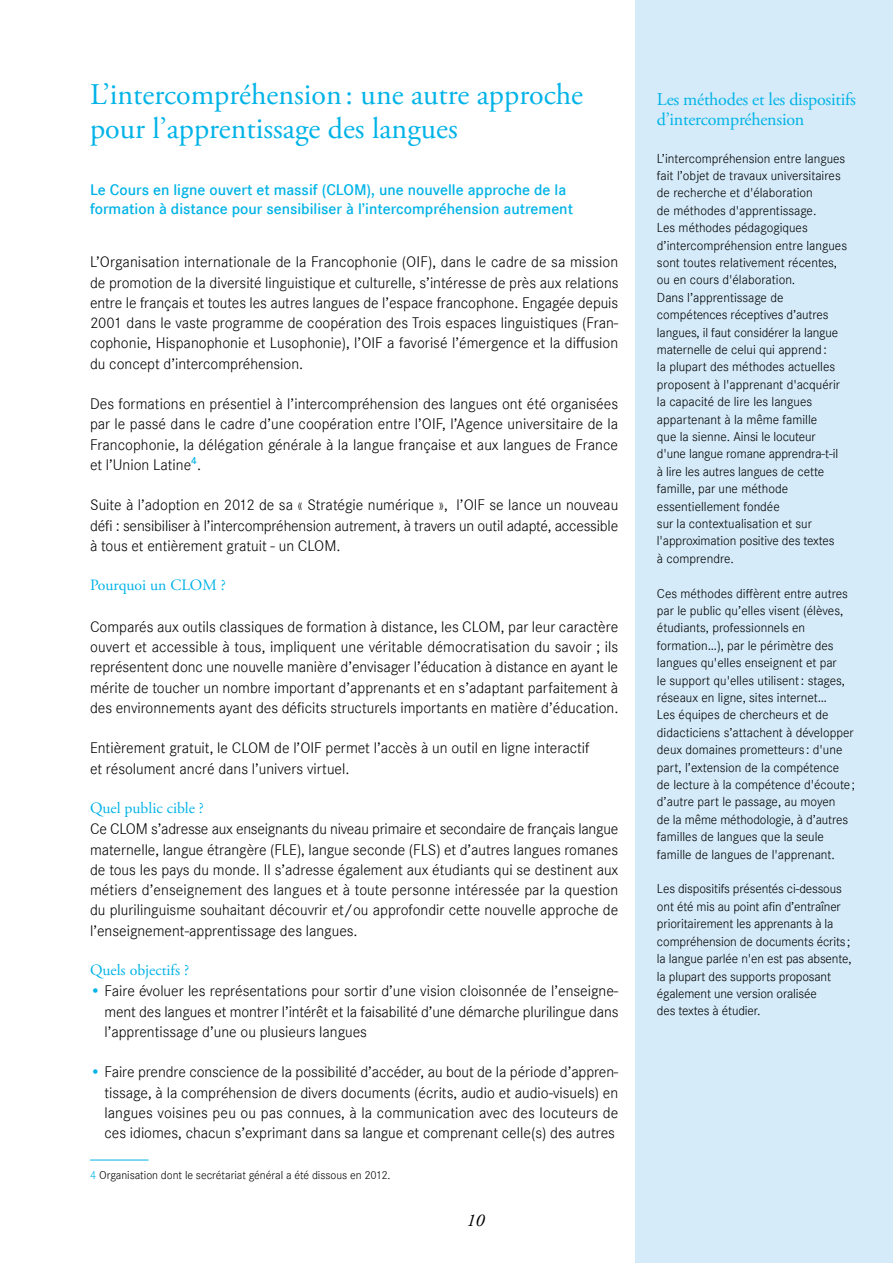
<style>
.page{position:relative;width:893px;height:1263px;background:#fff}
.page>*{position:absolute;margin:0;border:0;box-sizing:border-box;transform-origin:0 0}
.t1{font:30px/33px "Adobe Garamond Pro";color:#00b3e7}
.t2{font:18px/19.5px "Adobe Garamond Pro";letter-spacing:-.015em;color:#00b3e7}
.t3{font:italic 18px "Adobe Garamond Pro";color:#000}
.t4{font:15.9px/20.2px "Corporate S Ligh";color:#000;text-align:justify}
.t5{font:600 15.9px/19px "Corporate S";color:#00b3e7}
.t6{font:15.75px "Adobe Garamond Pro";color:#00b3e7}
.t7{font:13.5px/17.4px "Corporate S Ligh";color:#000}
.t8{font:12px "Corporate S Ligh";color:#000}
.s1{font-family:"Corporate S";font-weight:700;color:#00b3e7}
.s2{color:#00b3e7}
</style>
<div class="page">
<div style="left:636px;top:0;width:257px;height:1263px;background:#d5ebf9"></div>
<hr style="left:90px;top:1160px;width:59px;height:1px;background:#00b3e7">
<h1 class="t1" style="left:90px;top:80px;width:495px">L’intercompréhension: une autre approche pour l’apprentissage des langues</h1>
<p class="t5" style="left:90px;top:180px;width:484px">Le Cours en ligne ouvert et massif (CLOM), une nouvelle approche de la formation à distance pour sensibiliser à l’intercompréhension autrement</p>
<p class="t4" style="left:90px;top:252px;width:530px">L’Organisation internationale de la Francophonie (OIF), dans le cadre de sa mission de promotion de la diversité linguistique et culturelle, s’intéresse de près aux relations entre le français et toutes les autres langues de l’espace francophone. Engagée depuis 2001 dans le vaste programme de coopération des Trois espaces linguistiques (Fran&shy;cophonie, Hispanophonie et Lusophonie), l’OIF a favorisé l’émergence et la diffusion du concept d’intercompréhension.</p>
<p class="t4" style="left:90px;top:394px;width:530px">Des formations en présentiel à l’intercompréhension des langues ont été organisées par le passé dans le cadre d’une coopération entre l’OIF, l’Agence universitaire de la Francophonie, la délégation générale à la langue française et aux langues de France et l’Union Latine<sup>4</sup>.</p>
<p class="t4" style="left:90px;top:495px;width:530px">Suite à l’adoption en 2012 de sa « Stratégie numérique », l’OIF se lance un nouveau défi : sensibiliser à l’intercompréhension autrement, à travers un outil adapté, accessible à tous et entièrement gratuit - un CLOM.</p>
<p class="t6" style="left:90px;top:575px;width:137px">Pourquoi un CLOM ?</p>
<p class="t4" style="left:90px;top:617px;width:530px">Comparés aux outils classiques de formation à distance, les CLOM, par leur caractère ouvert et accessible à tous, impliquent une véritable démocratisation du savoir ; ils représentent donc une nouvelle manière d’envisager l’éducation à distance en ayant le mérite de toucher un nombre important d’apprenants et en s’adaptant parfaitement à des environnements ayant des déficits structurels importants en matière d’éducation.</p>
<p class="t4" style="left:90px;top:738px;width:501px">Entièrement gratuit, le CLOM de l’OIF permet l’accès à un outil en ligne interactif et résolument ancré dans l’univers virtuel.</p>
<p class="t6" style="left:90px;top:798px;width:115px">Quel public cible ?</p>
<p class="t4" style="left:90px;top:819px;width:530px">Ce CLOM s’adresse aux enseignants du niveau primaire et secondaire de français langue maternelle, langue étrangère (FLE), langue seconde (FLS) et d’autres langues romanes de tous les pays du monde. Il s’adresse également aux étudiants qui se destinent aux métiers d’enseignement des langues et à toute personne intéressée par la question du plurilinguisme souhaitant découvrir et/ou approfondir cette nouvelle approche de l’enseignement-apprentissage des langues.</p>
<p class="t6" style="left:90px;top:960px;width:101px">Quels objectifs ?</p>
<p class="t4" style="left:104px;top:981px;width:515px;text-indent:-14px"><span class="s1">•</span> Faire évoluer les représentations pour sortir d’une vision cloisonnée de l’enseigne&shy;ment des langues et montrer l’intérêt et la faisabilité d’une démarche plurilingue dans l’apprentissage d’une ou plusieurs langues</p>
<p class="t4" style="left:104px;top:1062px;width:515px;text-indent:-14px"><span class="s1">•</span> Faire prendre conscience de la possibilité d’accéder, au bout de la période d’appren&shy;tissage, à la compréhension de divers documents (écrits, audio et audio-visuels) en langues voisines peu ou pas connues, à la communication avec des locuteurs de ces idiomes, chacun s’exprimant dans sa langue et comprenant celle(s) des autres</p>
<p class="t8" style="left:90px;top:1168px;width:302px"><span class="s2">4</span> Organisation dont le secrétariat général a été dissous en 2012.</p>
<p class="t3" style="left:466px;top:1209px;width:19px">10</p>
<p class="t2" style="left:657px;top:91px;width:200px">Les méthodes et les dispositifs d’intercompréhension</p>
<p class="t7" style="left:657px;top:149px;width:192px">L’intercompréhension entre langues fait l’objet de travaux universitaires de recherche et d'élaboration<br>de méthodes d'apprentissage.<br>Les méthodes pédagogiques d’intercompréhension entre langues sont toutes relativement récentes, ou en cours d'élaboration.<br>Dans l’apprentissage de compétences réceptives d’autres langues, il faut considérer la langue maternelle de celui qui apprend :<br>la plupart des méthodes actuelles proposent à l'apprenant d'acquérir la capacité de lire les langues appartenant à la même famille<br>que la sienne. Ainsi le locuteur d'une langue romane apprendra-t-il à lire les autres langues de cette famille, par une méthode essentiellement fondée<br>sur la contextualisation et sur l'approximation positive des textes<br>à comprendre.</p>
<p class="t7" style="left:657px;top:584px;width:200px">Ces méthodes diffèrent entre autres par le public qu’elles visent (élèves, étudiants, professionnels en formation…), par le périmètre des langues qu'elles enseignent et par<br>le support qu'elles utilisent: stages, réseaux en ligne, sites internet…<br>Les équipes de chercheurs et de didacticiens s’attachent à développer deux domaines prometteurs : d'une part, l’extension de la compétence de lecture à la compétence d'écoute ; d’autre part le passage, au moyen<br>de la même méthodologie, à d’autres familles de langues que la seule famille de langues de l'apprenant.</p>
<p class="t7" style="left:657px;top:880px;width:196px">Les dispositifs présentés ci-dessous ont été mis au point afin d’entraîner prioritairement les apprenants à la compréhension de documents écrits ; la langue parlée n'en est pas absente, la plupart des supports proposant également une version oralisée<br>des textes à étudier.</p>
</div>
